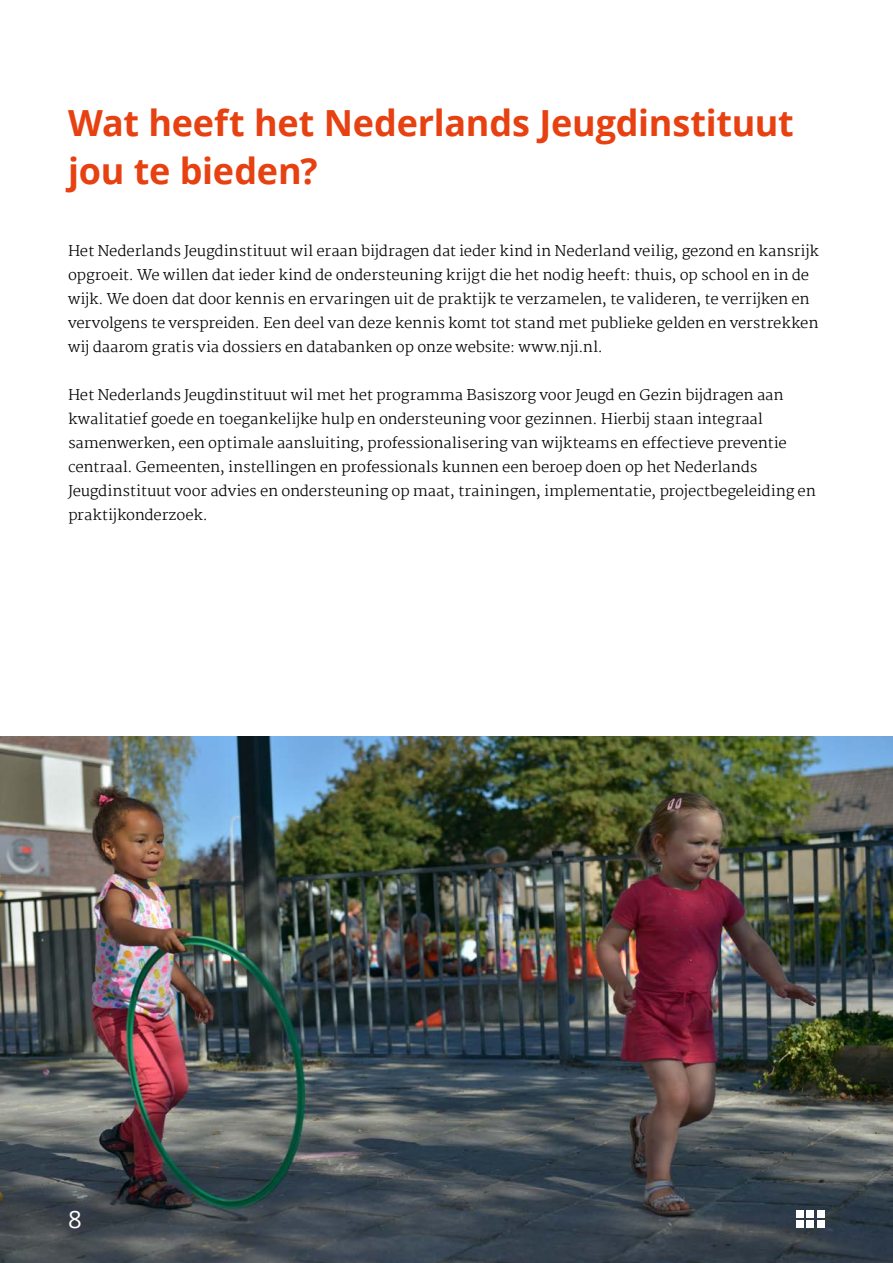
<style>
.page{position:relative;width:893px;height:1263px;background:#fff}
.page>*{position:absolute;margin:0;border:0;box-sizing:border-box;transform-origin:0 0}
.t1{font:700 36px/48px "Open Sans";letter-spacing:-.005em;color:#e74011}
.t2{font:24px "Open Sans";color:#fff}
.body_schreef{font:300 14.55px/24px "Martel";letter-spacing:-.015em;color:#000}
</style>
<div class="page">
<img style="left:0;top:737px;width:893px;height:526px">
<div style="left:796px;top:1210px;width:8px;height:7px;background:#fff"></div>
<div style="left:796px;top:1220px;width:8px;height:8px;background:#fff"></div>
<div style="left:806px;top:1210px;width:8px;height:7px;background:#fff"></div>
<div style="left:806px;top:1220px;width:8px;height:8px;background:#fff"></div>
<div style="left:817px;top:1210px;width:7px;height:7px;background:#fff"></div>
<div style="left:817px;top:1220px;width:7px;height:8px;background:#fff"></div>
<p class="t1" style="left:68px;top:98px;width:727px">Wat heeft het Nederlands Jeugdinstituut jou te bieden?</p>
<p class="body_schreef" style="left:68px;top:239px;width:752px">Het Nederlands Jeugdinstituut wil eraan bijdragen dat ieder kind in Nederland veilig, gezond en kansrijk opgroeit. We willen dat ieder kind de ondersteuning krijgt die het nodig heeft: thuis, op school en in de wijk. We doen dat door kennis en ervaringen uit de praktijk te verzamelen, te valideren, te verrijken en vervolgens te verspreiden. Een deel van deze kennis komt tot stand met publieke gelden en verstrekken wij daarom gratis via dossiers en databanken op onze website: www.nji.nl.</p>
<p class="body_schreef" style="left:68px;top:383px;width:749px">Het Nederlands Jeugdinstituut wil met het programma Basiszorg voor Jeugd en Gezin bijdragen aan kwalitatief goede en toegankelijke hulp en ondersteuning voor gezinnen. Hierbij staan integraal samenwerken, een optimale aansluiting, professionalisering van wijkteams en effectieve preventie centraal. Gemeenten, instellingen en professionals kunnen een beroep doen op het Nederlands Jeugdinstituut voor advies en ondersteuning op maat, trainingen, implementatie, projectbegeleiding en praktijkonderzoek.</p>
<p class="t2" style="left:68px;top:1203px;width:15px">8</p>
</div>
